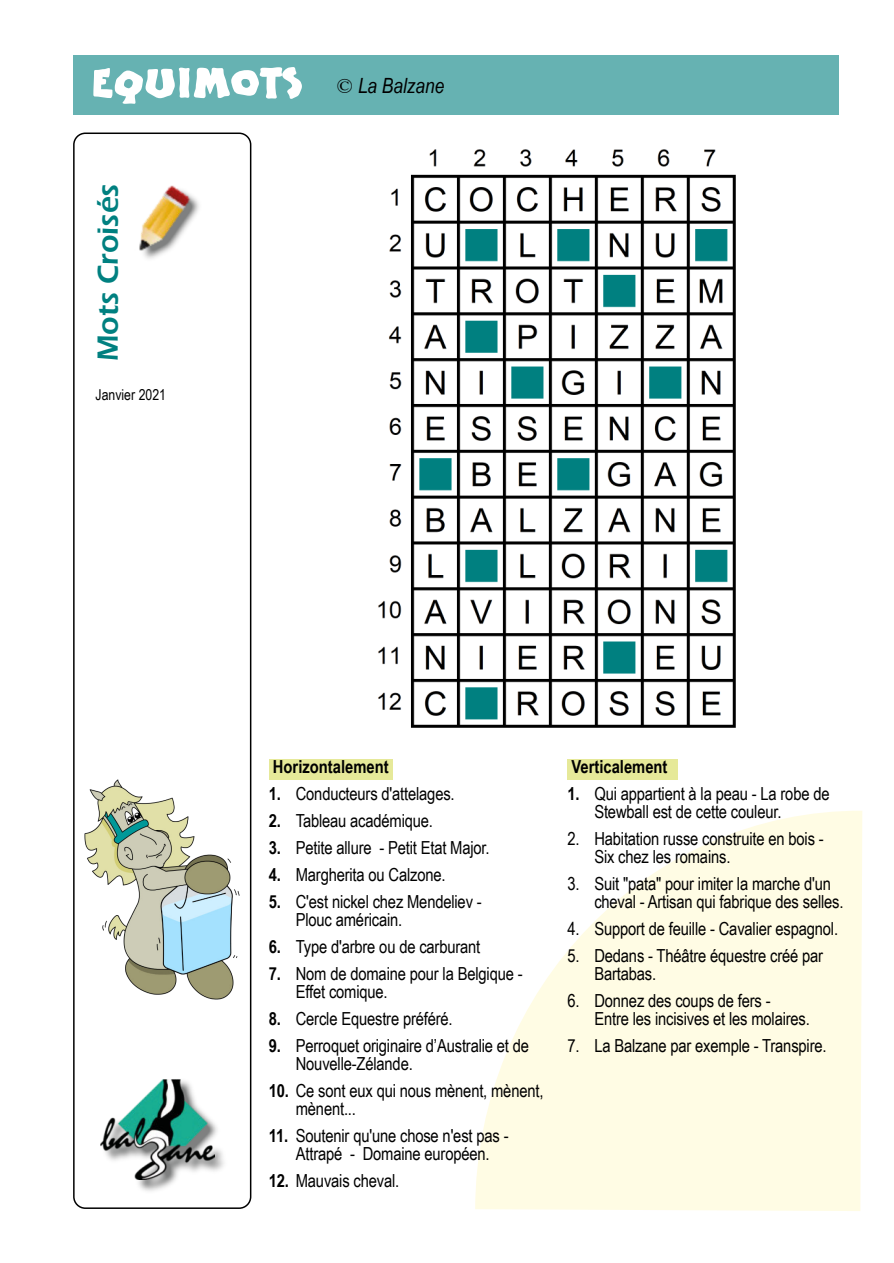
<style>
.page{position:relative;width:894px;height:1263px;background:#fff}
.page>*{position:absolute;margin:0;border:0;box-sizing:border-box;transform-origin:0 0}
.t1{font:600 30px "Eras ITC";color:#008080}
.t2{font:italic 21px "Arial Narrow";color:#000}
.t3{font:18px/18px "Arial Narrow";letter-spacing:-.01em;color:#000}
.t4{font:700 18px "Arial Narrow";color:#000}
.t5{font:15px "Arial Narrow";color:#000}
.s1{font-family:"Apple Boy BTN";font-style:normal;font-size:41.7px;color:#fff}
.s2{font-family:"Times New Roman";font-style:normal}
.s3{font-weight:700}
</style>
<div class="page">
<div style="left:73px;top:133px;width:178px;height:1076px;background:#fff;border:2px solid #000;border-radius:11px"></div>
<div style="left:73px;top:55px;width:765px;height:60px;background:#66b2b2"></div>
<svg style="left:475px;top:811px;width:387px;height:400px;fill:#fffce4"></svg>
<img style="left:100px;top:1125px;width:124px;height:66px">
<img style="left:101px;top:1079px;width:114px;height:101px">
<img style="left:143px;top:253px;width:20px;height:6px">
<img style="left:139px;top:185px;width:60px;height:68px">
<img style="left:378px;top:149px;width:356px;height:578px">
<div style="left:269px;top:759px;width:119px;height:20px;background:#e6e999"></div>
<hr style="left:388px;top:759px;width:4px;height:20px;background:#e6e999">
<div style="left:567px;top:759px;width:105px;height:20px;background:#e6e999"></div>
<div style="left:672px;top:759px;width:5px;height:20px;background:#e6e999"></div>
<img style="left:85px;top:779px;width:154px;height:220px">
<p class="t2" style="left:90px;top:78px;width:355px"><span class="s1">EQUIMOTS</span> <span class="s2">©</span> La Balzane</p>
<h1 class="t1" style="left:97px;top:361px;width:179px;rotate:-90deg">Mots Croisés</h1>
<p class="t5" style="left:95px;top:389px;width:72px">Janvier 2021</p>
<p class="t4" style="left:273px;top:760px;width:117px">Horizontalement</p>
<p class="t3" style="left:269px;top:786px;width:187px"><span class="s3">1.</span> Conducteurs d'attelages.</p>
<p class="t3" style="left:269px;top:813px;width:166px"><span class="s3">2.</span> Tableau académique.</p>
<p class="t3" style="left:269px;top:840px;width:222px"><span class="s3">3.</span> Petite allure - Petit Etat Major.</p>
<p class="t3" style="left:269px;top:867px;width:178px"><span class="s3">4.</span> Margherita ou Calzone.</p>
<p class="t3" style="left:296px;top:894px;width:187px;text-indent:-27px"><span class="s3">5.</span> C'est nickel chez Mendeliev -<br>Plouc américain.</p>
<p class="t3" style="left:269px;top:939px;width:213px"><span class="s3">6.</span> Type d'arbre ou de carburant</p>
<p class="t3" style="left:296px;top:966px;width:228px;text-indent:-27px"><span class="s3">7.</span> Nom de domaine pour la Belgique -<br>Effet comique.</p>
<p class="t3" style="left:269px;top:1011px;width:185px"><span class="s3">8.</span> Cercle Equestre préféré.</p>
<p class="t3" style="left:296px;top:1038px;width:235px;text-indent:-27px"><span class="s3">9.</span> Perroquet originaire d’Australie et de<br>Nouvelle-Zélande.</p>
<p class="t3" style="left:296px;top:1083px;width:249px;text-indent:-27px"><span class="s3">10.</span> Ce sont eux qui nous mènent, mènent, mènent...</p>
<p class="t3" style="left:269px;top:1128px;width:241px;text-align:center"><span class="s3">11.</span> Soutenir qu'une chose n'est pas -<br>Attrapé - Domaine européen.</p>
<p class="t3" style="left:269px;top:1173px;width:132px"><span class="s3">12.</span> Mauvais cheval.</p>
<p class="t4" style="left:571px;top:760px;width:98px">Verticalement</p>
<p class="t3" style="left:594px;top:787px;width:237px;text-indent:-27px"><span class="s3">1.</span> Qui appartient à la peau - La robe de<br>Stewball est de cette couleur.</p>
<p class="t3" style="left:594px;top:832px;width:231px;text-indent:-27px">2. Habitation russe construite en bois -<br>Six chez les romains.</p>
<p class="t3" style="left:594px;top:877px;width:251px;text-indent:-27px">3. Suit "pata" pour imiter la marche d'un cheval - Artisan qui fabrique des selles.</p>
<p class="t3" style="left:567px;top:922px;width:272px">4. Support de feuille - Cavalier espagnol.</p>
<p class="t3" style="left:594px;top:949px;width:230px;text-indent:-27px">5. Dedans - Théâtre équestre créé par<br>Bartabas.</p>
<p class="t3" style="left:594px;top:994px;width:217px;text-indent:-27px">6. Donnez des coups de fers -<br>Entre les incisives et les molaires.</p>
<p class="t3" style="left:567px;top:1039px;width:261px">7. La Balzane par exemple - Transpire.</p>
</div>
